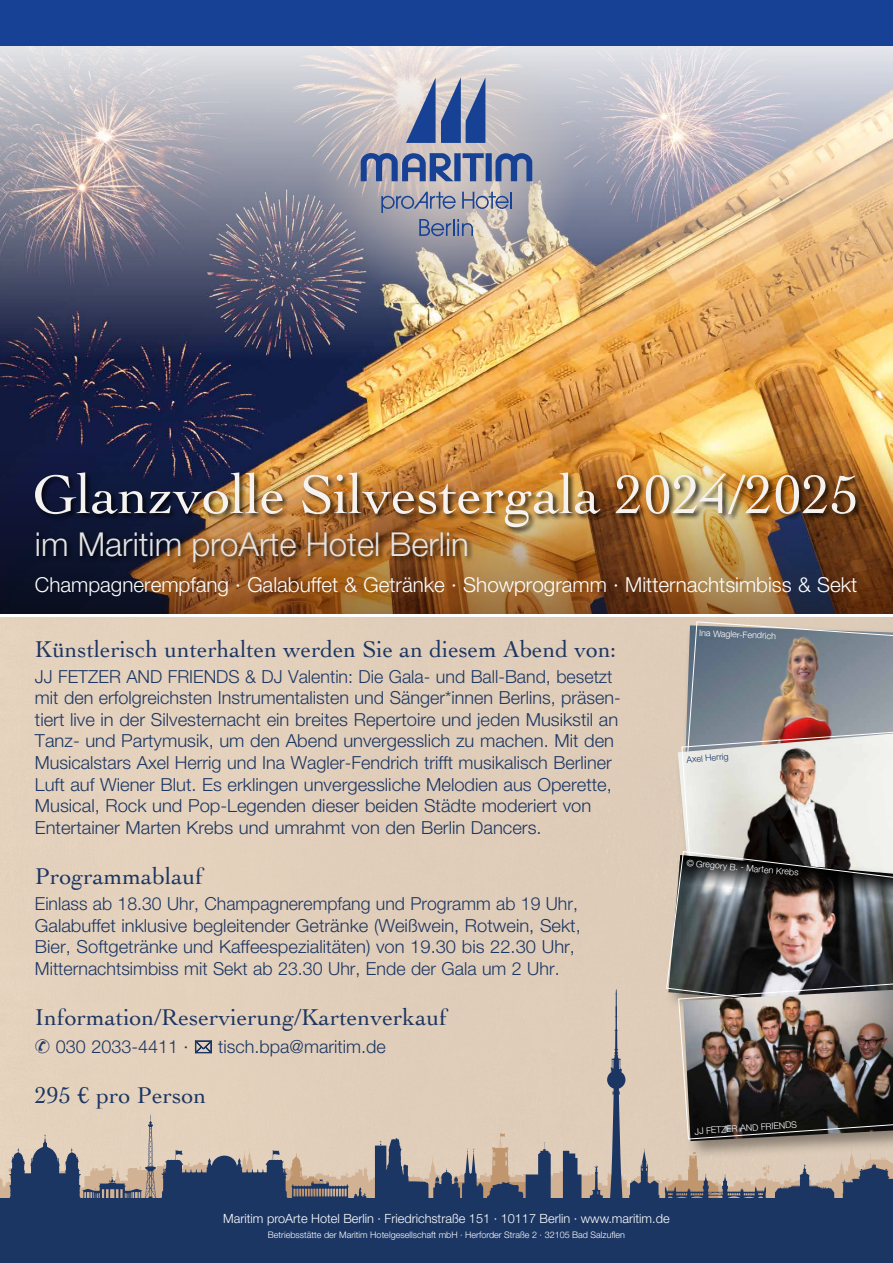
<style>
.page{position:relative;width:893px;height:1263px;background:#fff}
.page>*{position:absolute;margin:0;border:0;box-sizing:border-box;transform-origin:0 0}
.t1{font:57px "Cochin";color:#f5f2ef}
.t2{font:300 33px "Helvetica Neue LT Pro";color:#e3e3e3}
.t3{font:24px "Cochin";color:#1c3663}
.t4{font:300 20.7px "Helvetica Neue LT Pro";color:#fff}
.t5{font:300 18px/21.6px "Helvetica Neue LT Pro";color:#1c3663}
.t6{font:300 12.75px "Helvetica Neue LT Pro";color:#fff}
.t7{font:300 9px "Helvetica Neue LT Pro";color:#fff}
.t8{font:300 9px "Helvetica Neue LT Pro";color:#1c3663}
</style>
<div class="page">
<img style="left:0;top:45px;width:893px;height:406px">
<img style="left:0;top:451px;width:893px;height:162px">
<div style="left:0;top:1194px;width:893px;height:69px;background:#1c3663"></div>
<img style="left:313px;top:37px;width:267px;height:268px;border-radius:50%">
<svg style="left:406px;top:77px;width:79px;height:66px;background:#7789b1"></svg>
<svg style="left:361px;top:153px;width:171px;height:28px;background:#697ba6"></svg>
<svg style="left:381px;top:192px;width:75px;height:21px;background:#9599ad"></svg>
<svg style="left:462px;top:192px;width:50px;height:17px"></svg>
<svg style="left:419px;top:219px;width:54px;height:17px"></svg>
<div style="left:0;top:0;width:893px;height:45px;background:#164194"></div>
<svg style="left:0;top:1148px;width:590px;height:50px;background:#d8c1aa"></svg>
<svg style="left:563px;top:1150px;width:18px;height:48px"></svg>
<svg style="left:375px;top:1133px;width:176px;height:65px;background:#938f91"></svg>
<svg style="left:9px;top:1114px;width:360px;height:84px;background:#aba39e"></svg>
<div style="left:33px;top:471px;width:830px;height:64px;background:#000;opacity:.75"></div>
<div style="left:36px;top:531px;width:438px;height:39px;background:#000;opacity:.75"></div>
<img style="left:590px;top:621px;width:303px;height:577px">
<svg style="left:36px;top:1039px;width:14px;height:14px"></svg>
<svg style="left:195px;top:1041px;width:16px;height:12px"></svg>
<h1 class="t1" style="left:32px;top:456px;width:828px">Glanzvolle Silvestergala 2024/2025</h1>
<h2 class="t2" style="left:35px;top:524px;width:435px">im Maritim proArte Hotel Berlin</h2>
<p class="t4" style="left:35px;top:571px;width:824px">Champagnerempfang · Galabuffet &amp; Getränke · Showprogramm · Mitternachtsimbiss &amp; Sekt</p>
<h3 class="t3" style="left:35px;top:633px;width:583px">Künstlerisch unterhalten werden Sie an diesem Abend von:</h3>
<p class="t5" style="left:35px;top:665px;width:587px">JJ FETZER AND FRIENDS &amp; DJ Valentin: Die Gala- und Ball-Band, besetzt mit den erfolgreichsten Instrumentalisten und Sänger*innen Berlins, präsen&shy;tiert live in der Silvesternacht ein breites Repertoire und jeden Musikstil an Tanz- und Partymusik, um den Abend unvergesslich zu machen. Mit den Musicalstars Axel Herrig und Ina Wagler-Fendrich trifft musikalisch Berliner Luft auf Wiener Blut. Es erklingen unvergessliche Melodien aus Operette, Musical, Rock und Pop-Legenden dieser beiden Städte moderiert von Entertainer Marten Krebs und umrahmt von den Berlin Dancers.</p>
<h3 class="t3" style="left:35px;top:860px;width:170px">Programmablauf</h3>
<p class="t5" style="left:35px;top:892px;width:547px">Einlass ab 18.30 Uhr, Champagnerempfang und Programm ab 19 Uhr, Galabuffet inklusive begleitender Getränke (Weißwein, Rotwein, Sekt, Bier, Softgetränke und Kaffeespezialitäten) von 19.30 bis 22.30 Uhr, Mitternachtsimbiss mit Sekt ab 23.30 Uhr, Ende der Gala um 2 Uhr.</p>
<h3 class="t3" style="left:35px;top:1001px;width:413px">Information/Reservierung/Kartenverkauf</h3>
<p class="t5" style="left:56px;top:1035px;width:134px">030 2033-4411 ·</p>
<p class="t5" style="left:218px;top:1035px;width:169px">tisch.bpa@maritim.de</p>
<h3 class="t3" style="left:35px;top:1079px;width:173px">295 € pro Person</h3>
<p class="t7" style="left:699px;top:627px;width:79px;rotate:2deg">Ina Wagler-Fendrich</p>
<p class="t8" style="left:686px;top:754px;width:44px;rotate:-5deg">Axel Herrig</p>
<p class="t7" style="left:687px;top:857px;width:114px;rotate:5deg">© Gregory B. - Marten Krebs</p>
<p class="t7" style="left:694px;top:1126px;width:104px;rotate:-4deg">JJ FETZER AND FRIENDS</p>
<p class="t6" style="left:223px;top:1211px;width:448px">Maritim proArte Hotel Berlin · Friedrichstraße 151 · 10117 Berlin · www.maritim.de</p>
<p class="t7" style="left:268px;top:1229px;width:359px">Betriebsstätte der Maritim Hotelgesellschaft mbH · Herforder Straße 2 · 32105 Bad Salzuflen</p>
</div>
